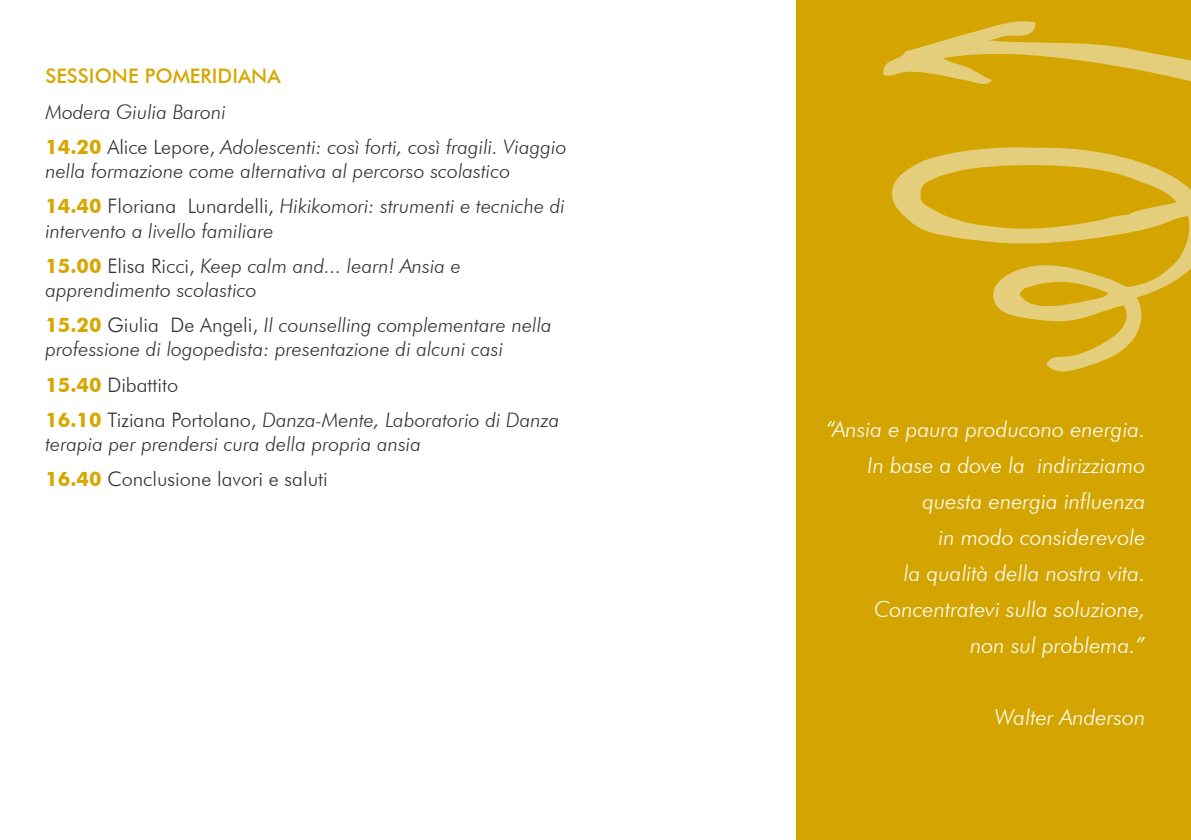
<style>
.page{position:relative;width:1191px;height:840px;background:#fff}
.page>*{position:absolute;margin:0;border:0;box-sizing:border-box;transform-origin:0 0}
.t1{font:italic 300 22px/36px "Futura BT";color:#fff;text-align:right}
.t2{font:italic 300 20px/35.4px "Futura BT";color:#333232}
.t3{font:500 20px "Futura BT";color:#d6a700}
.s1{font-weight:700;font-style:normal;color:#d6a700}
.s2{font-style:normal}
</style>
<div class="page">
<div style="left:797px;top:0;width:394px;height:839px;background:#d4a501"></div>
<svg style="left:883px;top:21px;width:308px;height:351px"></svg>
<p class="t3" style="left:45px;top:64px;width:237px">SESSIONE POMERIDIANA</p>
<p class="t2" style="left:45px;top:94px;width:523px">Modera Giulia Baroni<br><span class="s1">14.20</span> <span class="s2">Alice Lepore,</span> Adolescenti: così forti, così fragili. Viaggio</p>
<p class="t2" style="left:45px;top:153px;width:521px">nella formazione come alternativa al percorso scolastico<br><span class="s1">14.40</span> <span class="s2">Floriana Lunardelli,</span> Hikikomori: strumenti e tecniche di</p>
<p class="t2" style="left:45px;top:212px;width:417px">intervento a livello familiare<br><span class="s1">15.00</span> <span class="s2">Elisa Ricci,</span> Keep calm and... learn! Ansia e</p>
<p class="t2" style="left:45px;top:272px;width:508px">apprendimento scolastico<br><span class="s1">15.20</span> <span class="s2">Giulia De Angeli,</span> Il counselling complementare nella</p>
<p class="t2" style="left:45px;top:331px;width:516px">professione di logopedista: presentazione di alcuni casi<br><span class="s1">15.40</span> <span class="s2">Dibattito<br></span><span class="s1">16.10</span> <span class="s2">Tiziana Portolano,</span> Danza-Mente, Laboratorio di Danza</p>
<p class="t2" style="left:45px;top:426px;width:377px">terapia per prendersi cura della propria ansia<br><span class="s1">16.40</span> <span class="s2">Conclusione lavori e saluti</span></p>
<p class="t1" style="left:826px;top:410px;width:321px">“Ansia e paura producono energia.<br>In base a dove la indirizziamo questa energia influenza<br>in modo considerevole<br>la qualità della nostra vita.<br>Concentratevi sulla soluzione,<br>non sul problema.”</p>
<p class="t1" style="left:995px;top:698px;width:152px">Walter Anderson</p>
</div>
